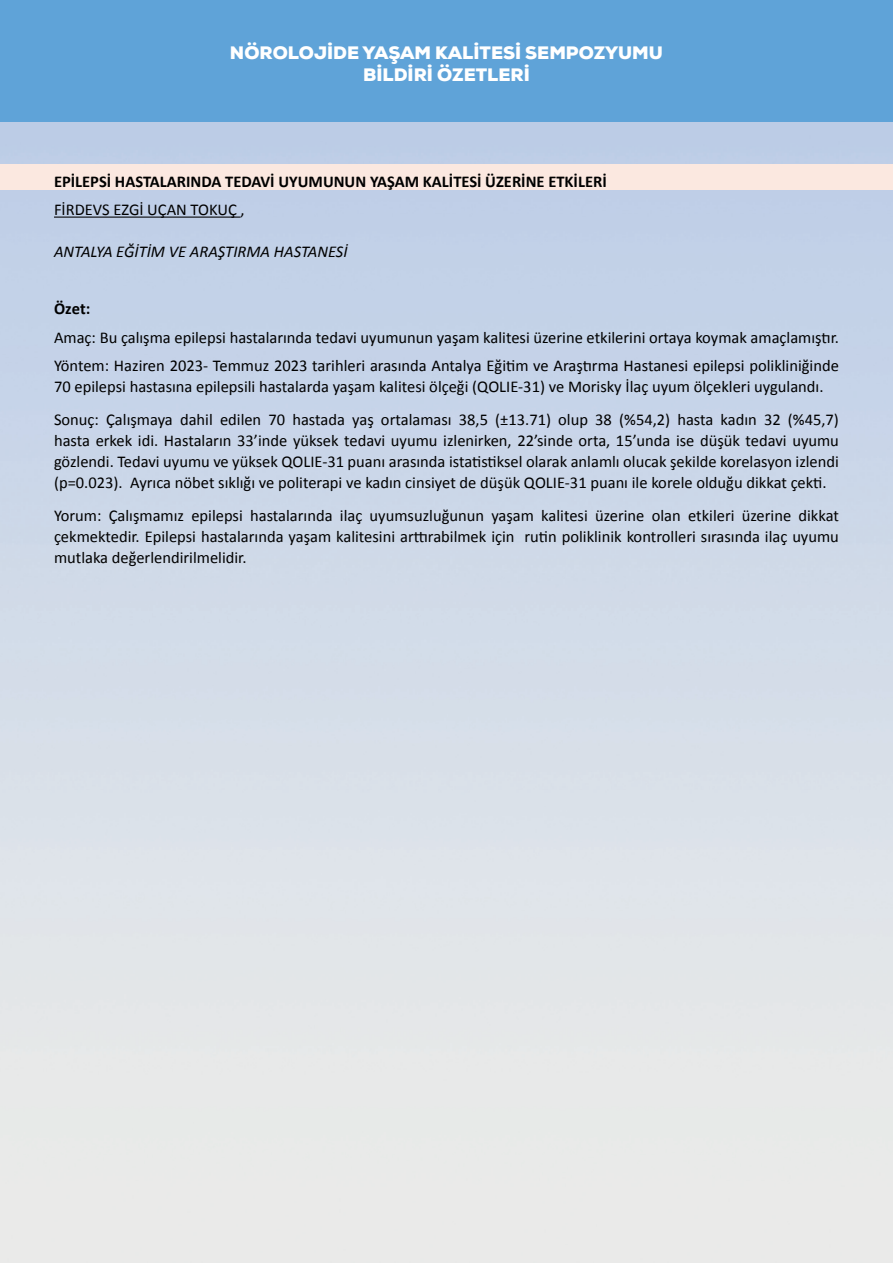
<style>
.page{position:relative;width:893px;height:1263px;background:#fff}
.page>*{position:absolute;margin:0;border:0;box-sizing:border-box;transform-origin:0 0}
.t1{font:900 18px/21.6px "Nexa";color:#fff;text-align:center}
.t2{font:16.5px/21px "Calibri";color:#000;text-align:justify}
.t3{font:700 16.5px "Calibri";color:#000}
.t4{font:italic 16.5px "Calibri";color:#000}
</style>
<div class="page">
<img style="left:0;top:121px;width:893px;height:1142px">
<div style="left:0;top:0;width:893px;height:121px;background:#5fa3d8"></div>
<div style="left:0;top:164px;width:893px;height:25px;background:#fbe8e0"></div>
<hr style="left:54px;top:217px;width:187px;height:1px;background:#000">
<p class="t1" style="left:230px;top:42px;width:435px">NÖROLOJİDE YAŞAM KALİTESİ SEMPOZYUMU<br>BİLDİRİ ÖZETLERİ</p>
<p class="t3" style="left:54px;top:171px;width:554px">EPİLEPSİ HASTALARINDA TEDAVİ UYUMUNUN YAŞAM KALİTESİ ÜZERİNE ETKİLERİ</p>
<p class="t2" style="left:54px;top:199px;width:192px">FİRDEVS EZGİ UÇAN TOKUÇ ,</p>
<p class="t4" style="left:54px;top:240px;width:295px">ANTALYA EĞİTİM VE ARAŞTIRMA HASTANESİ</p>
<p class="t3" style="left:54px;top:298px;width:38px">Özet:</p>
<p class="t2" style="left:54px;top:327px;width:786px">Amaç: Bu çalışma epilepsi hastalarında tedavi uyumunun yaşam kalitesi üzerine etkilerini ortaya koymak amaçlamıştır.</p>
<p class="t2" style="left:54px;top:355px;width:786px">Yöntem: Haziren 2023- Temmuz 2023 tarihleri arasında Antalya Eğitim ve Araştırma Hastanesi epilepsi polikliniğinde<br>70 epilepsi hastasına epilepsili hastalarda yaşam kalitesi ölçeği (QOLIE-31) ve Morisky İlaç uyum ölçekleri uygulandı.</p>
<p class="t2" style="left:54px;top:409px;width:786px">Sonuç: Çalışmaya dahil edilen 70 hastada yaş ortalaması 38,5 (±13.71) olup 38 (%54,2) hasta kadın 32 (%45,7) hasta erkek idi. Hastaların 33’inde yüksek tedavi uyumu izlenirken, 22’sinde orta, 15’unda ise düşük tedavi uyumu gözlendi. Tedavi uyumu ve yüksek QOLIE-31 puanı arasında istatistiksel olarak anlamlı olucak şekilde korelasyon izlendi (p=0.023). Ayrıca nöbet sıklığı ve politerapi ve kadın cinsiyet de düşük QOLIE-31 puanı ile korele olduğu dikkat çekti.</p>
<p class="t2" style="left:54px;top:505px;width:786px">Yorum: Çalışmamız epilepsi hastalarında ilaç uyumsuzluğunun yaşam kalitesi üzerine olan etkileri üzerine dikkat çekmektedir. Epilepsi hastalarında yaşam kalitesini arttırabilmek için rutin poliklinik kontrolleri sırasında ilaç uyumu mutlaka değerlendirilmelidir.</p>
</div>
